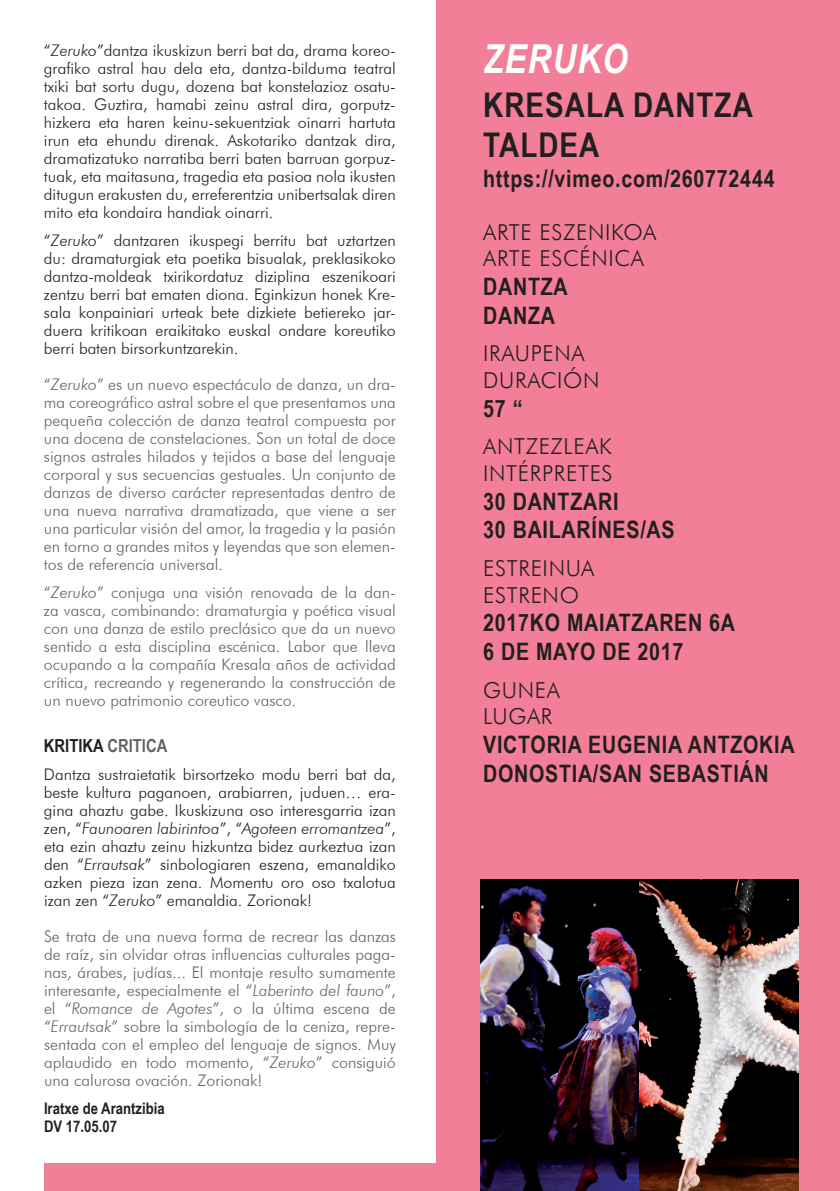
<style>
.page{position:relative;width:840px;height:1191px;background:#fff}
.page>*{position:absolute;margin:0;border:0;box-sizing:border-box;transform-origin:0 0}
.t1{font:italic 700 40px "Arial Narrow";letter-spacing:.03em;color:#fff}
.t2{font:700 34px/40px "Arial Narrow";letter-spacing:.03em;color:#231f20}
.t3{font:700 24px/28.8px "Arial Narrow";letter-spacing:.03em;color:#231f20}
.t4{font:300 22px/26.4px "Futura BT";letter-spacing:.03em;color:#231f20}
.t5{font:700 18px "Arial Narrow";color:#231f20}
.t6{font:300 16px/18px "Futura BT";color:#636366;text-align:justify}
.t7{font:300 16px/18px "Futura BT";color:#231f20;text-align:justify}
.t8{font:700 16px/18px "Arial Narrow";color:#231f20}
.s1{font-style:italic}
.s2{color:#636366}
</style>
<div class="page">
<div style="left:436px;top:0;width:403px;height:1191px;background:#f27e97"></div>
<div style="left:44px;top:1163px;width:743px;height:28px;background:#f27e97"></div>
<img style="left:480px;top:879px;width:317px;height:312px">
<p class="t7" style="left:44px;top:41px;width:353px">“<span class="s1">Zeruko</span>”dantza ikuskizun berri bat da, drama koreo&shy;grafiko astral hau dela eta, dantza-bilduma teatral txiki bat sortu dugu, dozena bat konstelazioz osatu&shy;takoa. Guztira, hamabi zeinu astral dira, gorputz&shy;hizkera eta haren keinu-sekuentziak oinarri hartuta irun eta ehundu direnak. Askotariko dantzak dira, dramatizatuko narratiba berri baten barruan gorpuz&shy;tuak, eta maitasuna, tragedia eta pasioa nola ikusten ditugun erakusten du, erreferentzia unibertsalak diren mito eta kondaira handiak oinarri.</p>
<p class="t7" style="left:44px;top:231px;width:353px">“<span class="s1">Zeruko</span>” dantzaren ikuspegi berritu bat uztartzen du: dramaturgiak eta poetika bisualak, preklasikoko dantza-moldeak txirikordatuz diziplina eszenikoari zentzu berri bat ematen diona. Eginkizun honek Kre&shy;sala konpainiari urteak bete dizkiete betiereko jar&shy;duera kritikoan eraikitako euskal ondare koreutiko berri baten birsorkuntzarekin.</p>
<p class="t6" style="left:44px;top:375px;width:353px">“<span class="s1">Zeruko</span>” es un nuevo espectáculo de danza, un dra&shy;ma coreográfico astral sobre el que presentamos una pequeña colección de danza teatral compuesta por una docena de constelaciones. Son un total de doce signos astrales hilados y tejidos a base del lenguaje corporal y sus secuencias gestuales. Un conjunto de danzas de diverso carácter representadas dentro de una nueva narrativa dramatizada, que viene a ser una particular visión del amor, la tragedia y la pasión en torno a grandes mitos y leyendas que son elemen&shy;tos de referencia universal.</p>
<p class="t6" style="left:44px;top:583px;width:353px">“<span class="s1">Zeruko</span>” conjuga una visión renovada de la dan&shy;za vasca, combinando: dramaturgia y poética visual con una danza de estilo preclásico que da un nuevo sentido a esta disciplina escénica. Labor que lleva ocupando a la compañía Kresala años de actividad crítica, recreando y regenerando la construcción de un nuevo patrimonio coreutico vasco.</p>
<p class="t5" style="left:44px;top:732px;width:125px">KRITIKA <span class="s2">CRITICA</span></p>
<p class="t7" style="left:44px;top:765px;width:353px">Dantza sustraietatik birsortzeko modu berri bat da, beste kultura paganoen, arabiarren, juduen… era&shy;gina ahaztu gabe. Ikuskizuna oso interesgarria izan zen, “<span class="s1">Faunoaren labirintoa</span>”, “<span class="s1">Agoteen erromantzea</span>”, eta ezin ahaztu zeinu hizkuntza bidez aurkeztua izan den “<span class="s1">Errautsak</span>” sinbologiaren eszena, emanaldiko azken pieza izan zena. Momentu oro oso txalotua izan zen “<span class="s1">Zeruko</span>” emanaldia. Zorionak!</p>
<p class="t6" style="left:44px;top:927px;width:353px">Se trata de una nueva forma de recrear las danzas de raíz, sin olvidar otras influencias culturales paga&shy;nas, árabes, judías... El montaje resulto sumamente interesante, especialmente el “<span class="s1">Laberinto del fauno</span>”, el “<span class="s1">Romance de Agotes</span>”, o la última escena de “<span class="s1">Errautsak</span>” sobre la simbología de la ceniza, repre&shy;sentada con el empleo del lenguaje de signos. Muy aplaudido en todo momento, “<span class="s1">Zeruko</span>” consiguió una calurosa ovación. Zorionak!</p>
<p class="t8" style="left:44px;top:1098px;width:122px">Iratxe de Arantzibia<br>DV 17.05.07</p>
<h1 class="t1" style="left:483px;top:28px;width:146px">ZERUKO</h1>
<h2 class="t2" style="left:483px;top:83px;width:271px">KRESALA DANTZA<br>TALDEA</h2>
<h3 class="t3" style="left:483px;top:163px;width:293px">https://vimeo.com/260772444</h3>
<h3 class="t4" style="left:483px;top:218px;width:174px">ARTE ESZENIKOA<br>ARTE ESCÉNICA</h3>
<h3 class="t3" style="left:483px;top:271px;width:86px">DANTZA<br>DANZA</h3>
<h3 class="t4" style="left:483px;top:340px;width:118px">IRAUPENA<br>DURACIÓN</h3>
<h3 class="t3" style="left:483px;top:392px;width:41px">57 “</h3>
<h3 class="t4" style="left:483px;top:433px;width:131px">ANTZEZLEAK<br>INTÉRPRETES</h3>
<h3 class="t3" style="left:483px;top:485px;width:193px">30 DANTZARI<br>30 BAILARÍNES/AS</h3>
<h3 class="t4" style="left:483px;top:555px;width:113px">ESTREINUA<br>ESTRENO</h3>
<h3 class="t3" style="left:483px;top:607px;width:253px">2017KO MAIATZAREN 6A<br>6 DE MAYO DE 2017</h3>
<h3 class="t4" style="left:483px;top:677px;width:78px">GUNEA<br>LUGAR</h3>
<h3 class="t3" style="left:483px;top:729px;width:313px">VICTORIA EUGENIA ANTZOKIA<br>DONOSTIA/SAN SEBASTIÁN</h3>
</div>
